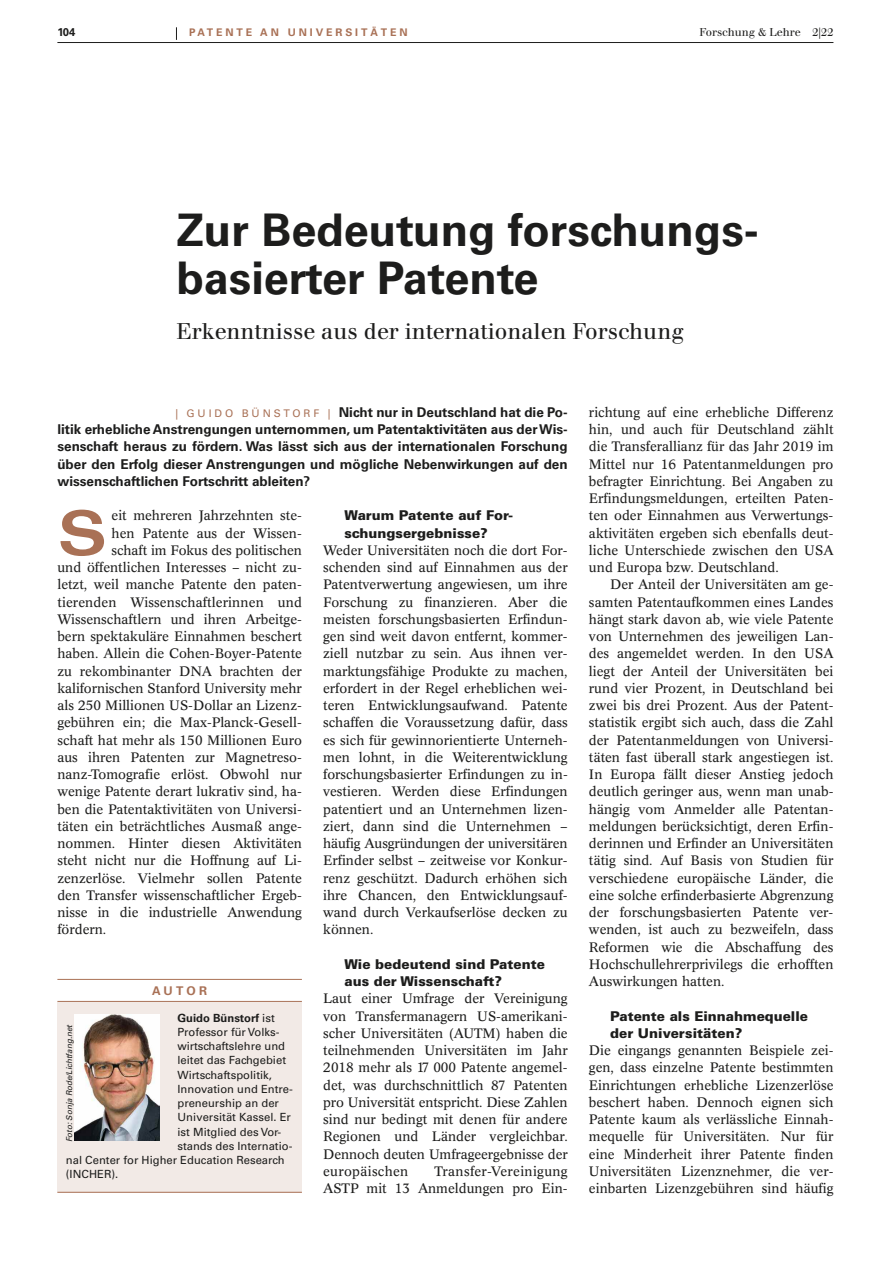
<style>
.page{position:relative;width:893px;height:1263px;background:#fff}
.page>*{position:absolute;margin:0;border:0;box-sizing:border-box;transform-origin:0 0}
.t1{font:700 expanded 61.05px "Univers LT";color:#a97156}
.t2{font:700 45px/48px "Univers LT";color:#1d1d1c}
.t3{font:22.5px "Walbaum";color:#1d1d1c}
.t4{font:13.5px/17.2px "Concorde BE";color:#1d1d1c;text-align:justify}
.t5{font:700 13.5px/17.2px "Univers LT";color:#1d1d1c;text-align:justify}
.t6{font:900 13.5px/17.2px "Univers LT";color:#1d1d1c}
.t7{font:700 12px "Univers LT";letter-spacing:.26em;color:#a97156}
.t8{font:11.25px "Univers LT";color:#1d1d1c}
.t9{font:700 11.25px "Univers LT";color:#1d1d1c}
.t10{font:11.25px "Walbaum";color:#1d1d1c}
.t11{font:700 10.5px "Univers LT";letter-spacing:.28em;color:#a97156}
.t12{font:italic 8.1px "Univers LT";color:#1d1d1c}
.s1{font-weight:400;font-size:10.5px;color:#a97156}
.s2{font-weight:400}
</style>
<div class="page">
<hr style="left:57px;top:42px;width:776px;height:1px;background:#1d1d1c">
<svg style="left:176px;top:27px;width:1px;height:13px"></svg>
<div style="left:57px;top:1002px;width:245px;height:191px;background:#f2eae6"></div>
<hr style="left:57px;top:979px;width:245px;height:1px;background:#a97156">
<hr style="left:57px;top:1001px;width:245px;height:1px;background:#a97156">
<img style="left:74px;top:1015px;width:85px;height:126px">
<hr style="left:57px;top:1192px;width:245px;height:1px;background:#a97156">
<p class="t9" style="left:57px;top:28px;width:20px">104</p>
<p class="t11" style="left:189px;top:28px;width:220px">PATENTE AN UNIVERSITÄTEN</p>
<p class="t10" style="left:699px;top:28px;width:135px">Forschung &amp; Lehre 2|22</p>
<h2 class="t2" style="left:176px;top:210px;width:584px">Zur Bedeutung forschungs&shy;basierter Patente</h2>
<h3 class="t3" style="left:176px;top:323px;width:509px">Erkenntnisse aus der internationalen Forschung</h3>
<p class="t5" style="left:57px;top:405px;width:512px;text-indent:118px"><span class="s1">| G U I D O B Ü N S T O R F |</span> Nicht nur in Deutschland hat die Po&shy;litik erhebliche Anstrengungen unternommen, um Patentaktivitäten aus derWis&shy;senschaft heraus zu fördern. Was lässt sich aus der internationalen Forschung über den Erfolg dieser Anstrengungen und mögliche Nebenwirkungen auf den wissenschaftlichen Fortschritt ableiten?</p>
<h1 class="t1" style="left:57px;top:511px;width:51px">S</h1>
<p class="t4" style="left:112px;top:508px;width:192px">eit mehreren Jahrzehnten ste-</p>
<p class="t4" style="left:112px;top:525px;width:192px">hen Patente aus der Wissen-</p>
<p class="t4" style="left:112px;top:542px;width:192px">schaft im Fokus des politischen</p>
<p class="t4" style="left:57px;top:560px;width:246px">und öffentlichen Interesses – nicht zu-</p>
<p class="t4" style="left:57px;top:577px;width:246px">letzt, weil manche Patente den paten-</p>
<p class="t4" style="left:57px;top:594px;width:246px">tierenden Wissenschaftlerinnen und</p>
<p class="t4" style="left:57px;top:611px;width:246px">Wissenschaftlern und ihren Arbeitge-</p>
<p class="t4" style="left:57px;top:629px;width:246px">bern spektakuläre Einnahmen beschert</p>
<p class="t4" style="left:57px;top:646px;width:246px">haben. Allein die Cohen-Boyer-Patente</p>
<p class="t4" style="left:57px;top:663px;width:246px">zu rekombinanter DNA brachten der</p>
<p class="t4" style="left:57px;top:680px;width:246px">kalifornischen Stanford University mehr</p>
<p class="t4" style="left:57px;top:698px;width:246px">als 250 Millionen US-Dollar an Lizenz-</p>
<p class="t4" style="left:57px;top:715px;width:246px">gebühren ein; die Max-Planck-Gesell-</p>
<p class="t4" style="left:57px;top:732px;width:246px">schaft hat mehr als 150 Millionen Euro</p>
<p class="t4" style="left:57px;top:749px;width:246px">aus ihren Patenten zur Magnetreso-</p>
<p class="t4" style="left:57px;top:767px;width:246px">nanz-Tomografie erlöst. Obwohl nur</p>
<p class="t4" style="left:57px;top:784px;width:246px">wenige Patente derart lukrativ sind, ha-</p>
<p class="t4" style="left:57px;top:801px;width:246px">ben die Patentaktivitäten von Universi-</p>
<p class="t4" style="left:57px;top:818px;width:246px">täten ein beträchtliches Ausmaß ange-</p>
<p class="t4" style="left:57px;top:836px;width:246px">nommen. Hinter diesen Aktivitäten</p>
<p class="t4" style="left:57px;top:853px;width:246px">steht nicht nur die Hoffnung auf Li-</p>
<p class="t4" style="left:57px;top:870px;width:246px">zenzerlöse. Vielmehr sollen Patente</p>
<p class="t4" style="left:57px;top:887px;width:246px">den Transfer wissenschaftlicher Ergeb-</p>
<p class="t4" style="left:57px;top:905px;width:246px">nisse in die industrielle Anwendung</p>
<p class="t4" style="left:57px;top:922px;width:50px">fördern.</p>
<p class="t7" style="left:152px;top:986px;width:57px">AUTOR</p>
<p class="t9" style="left:177px;top:1013px;width:99px">Guido Bünstorf <span class="s2">ist</span></p>
<p class="t8" style="left:177px;top:1028px;width:104px">Professor für Volks-</p>
<p class="t8" style="left:177px;top:1042px;width:109px">wirtschaftslehre und</p>
<p class="t8" style="left:177px;top:1056px;width:110px">leitet das Fachgebiet</p>
<p class="t8" style="left:177px;top:1070px;width:96px">Wirtschaftspolitik,</p>
<p class="t8" style="left:177px;top:1085px;width:117px">Innovation und Entre-</p>
<p class="t8" style="left:177px;top:1099px;width:103px">preneurship an der</p>
<p class="t8" style="left:177px;top:1113px;width:115px">Universität Kassel. Er</p>
<p class="t8" style="left:177px;top:1127px;width:105px">ist Mitglied des Vor-</p>
<p class="t8" style="left:177px;top:1142px;width:117px">stands des Internatio-</p>
<p class="t8" style="left:66px;top:1156px;width:220px">nal Center for Higher Education Research</p>
<p class="t8" style="left:66px;top:1170px;width:54px">(INCHER).</p>
<p class="t12" style="left:66px;top:1142px;width:119px;rotate:-90deg">Foto: Sonja Rode/Lichtfang.net</p>
<p class="t6" style="left:344px;top:508px;width:170px">Warum Patente auf For&shy;schungsergebnisse?</p>
<p class="t4" style="left:323px;top:542px;width:246px">Weder Universitäten noch die dort For&shy;schenden sind auf Einnahmen aus der Patentverwertung angewiesen, um ihre Forschung zu finanzieren. Aber die meisten forschungsbasierten Erfindun&shy;gen sind weit davon entfernt, kommer&shy;ziell nutzbar zu sein. Aus ihnen ver&shy;marktungsfähige Produkte zu machen, erfordert in der Regel erheblichen wei&shy;teren Entwicklungsaufwand. Patente schaffen die Voraussetzung dafür, dass es sich für gewinnorientierte Unterneh&shy;men lohnt, in die Weiterentwicklung forschungsbasierter Erfindungen zu in&shy;vestieren. Werden diese Erfindungen patentiert und an Unternehmen lizen&shy;ziert, dann sind die Unternehmen – häufig Ausgründungen der universitären Erfinder selbst – zeitweise vor Konkur&shy;renz geschützt. Dadurch erhöhen sich ihre Chancen, den Entwicklungsauf&shy;wand durch Verkaufserlöse decken zu können.</p>
<p class="t6" style="left:344px;top:957px;width:202px">Wie bedeutend sind Patente aus der Wissenschaft?</p>
<p class="t4" style="left:323px;top:991px;width:246px">Laut einer Umfrage der Vereinigung von Transfermanagern US-amerikani&shy;scher Universitäten (AUTM) haben die teilnehmenden Universitäten im Jahr 2018 mehr als 17 000 Patente angemel&shy;det, was durchschnittlich 87 Patenten pro Universität entspricht. Diese Zahlen sind nur bedingt mit denen für andere Regionen und Länder vergleichbar.<br>Dennoch deuten Umfrageergebnisse der europäischen</p>
<p class="t4" style="left:323px;top:1163px;width:246px;text-align:right">Transfer-Vereinigung<br>ASTP mit 13 Anmeldungen pro Ein-</p>
<p class="t4" style="left:589px;top:404px;width:246px">richtung auf eine erhebliche Differenz hin, und auch für Deutschland zählt die Transferallianz für das Jahr 2019 im Mittel nur 16 Patentanmeldungen pro befragter Einrichtung. Bei Angaben zu Erfindungsmeldungen, erteilten Paten&shy;ten oder Einnahmen aus Verwertungs&shy;aktivitäten ergeben sich ebenfalls deut&shy;liche Unterschiede zwischen den USA und Europa bzw. Deutschland.</p>
<p class="t4" style="left:589px;top:577px;width:246px;text-indent:21px">Der Anteil der Universitäten am ge&shy;samten Patentaufkommen eines Landes hängt stark davon ab, wie viele Patente von Unternehmen des jeweiligen Lan&shy;des angemeldet werden. In den USA liegt der Anteil der Universitäten bei rund vier Prozent, in Deutschland bei zwei bis drei Prozent. Aus der Patent&shy;statistik ergibt sich auch, dass die Zahl der Patentanmeldungen von Universi&shy;täten fast überall stark angestiegen ist.<br>In Europa fällt dieser Anstieg jedoch deutlich geringer aus, wenn man unab&shy;hängig vom Anmelder alle Patentan&shy;meldungen berücksichtigt, deren Erfin&shy;derinnen und Erfinder an Universitäten tätig sind. Auf Basis von Studien für verschiedene europäische Länder, die eine solche erfinderbasierte Abgrenzung der forschungsbasierten Patente ver&shy;wenden, ist auch zu bezweifeln, dass Reformen wie die Abschaffung des Hochschullehrerprivilegs die erhofften Auswirkungen hatten.</p>
<p class="t6" style="left:610px;top:1008px;width:199px">Patente als Einnahmequelle der Universitäten?</p>
<p class="t4" style="left:589px;top:1043px;width:246px">Die eingangs genannten Beispiele zei&shy;gen, dass einzelne Patente bestimmten Einrichtungen erhebliche Lizenzerlöse beschert haben. Dennoch eignen sich Patente kaum als verlässliche Einnah&shy;mequelle für Universitäten. Nur für eine Minderheit ihrer Patente finden Universitäten Lizenznehmer, die ver&shy;einbarten Lizenzgebühren sind häufig</p>
</div>
